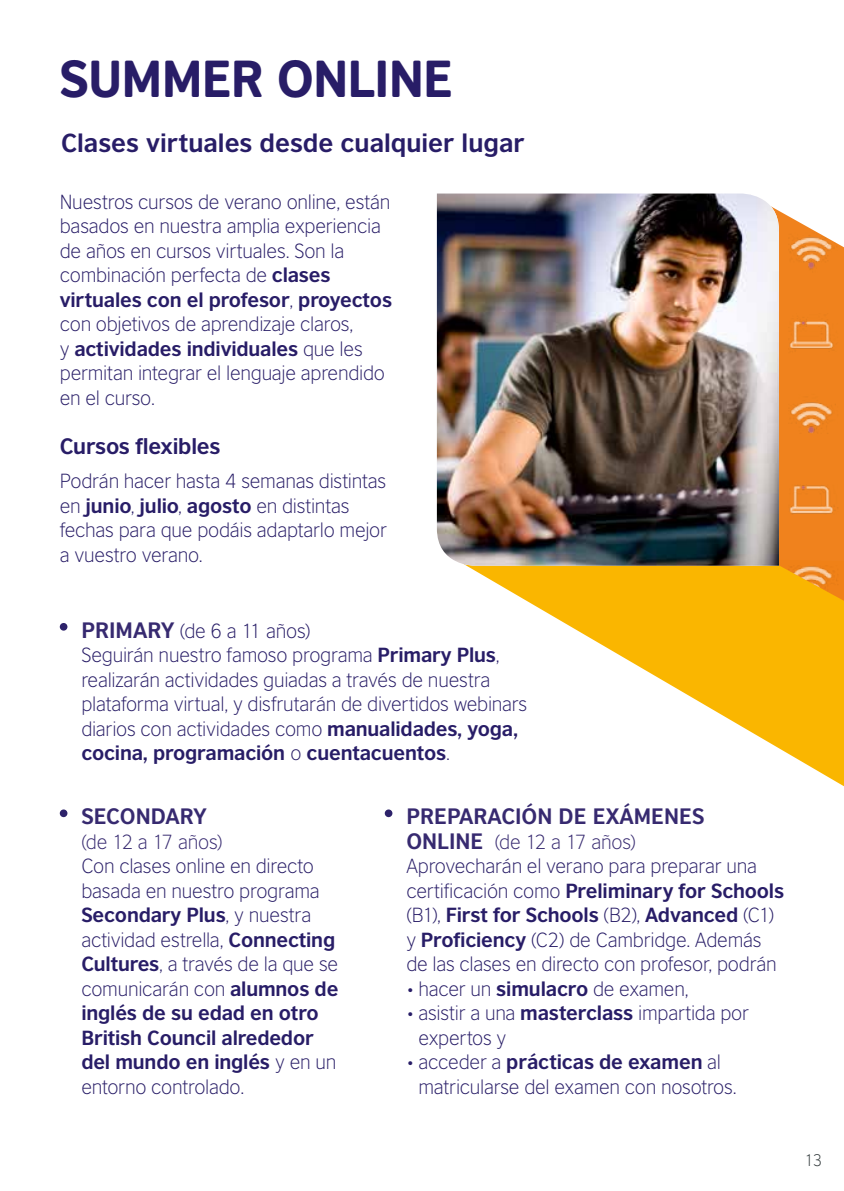
<style>
.page{position:relative;width:844px;height:1191px;background:#fff}
.page>*{position:absolute;margin:0;border:0;box-sizing:border-box;transform-origin:0 0}
.t1{font:49px "British Council Sans Headline";letter-spacing:-.02em;color:#281d67}
.t2{font:700 24.5px "British Council Sans";color:#281d67}
.t3{font:700 21px "British Council Sans";color:#372a70}
.t4{font:700 21px "British Council Sans";letter-spacing:-.01em;color:#281d67}
.t5{font:300 19.25px/24.5px "British Council Sans";letter-spacing:-.015em;color:#281d67}
.t6{font:300 19.25px "British Council Sans";letter-spacing:-.015em;color:#372a70}
.t7{font:300 15.75px "British Council Sans";color:#30383a}
.s1{font-weight:700}
.s2{font-weight:700;font-size:21px;color:#372a70}
.s3{color:#372a70}
.s4{font-size:15.75px}
</style>
<div class="page">
<svg style="left:467px;top:566px;width:376px;height:220px"></svg>
<div style="left:749px;top:602px;width:94px;height:75px;background:#fab600"></div>
<img style="left:749px;top:210px;width:94px;height:392px">
<img style="left:437px;top:193px;width:341px;height:373px">
<div style="left:60px;top:623px;width:7px;height:7px;background:#281d67;border-radius:50%"></div>
<div style="left:60px;top:809px;width:7px;height:8px;background:#281d67;border-radius:50%"></div>
<div style="left:384px;top:809px;width:8px;height:8px;background:#281d67;border-radius:50%"></div>
<h1 class="t1" style="left:60px;top:41px;width:395px">SUMMER ONLINE</h1>
<p class="t2" style="left:61px;top:128px;width:465px">Clases virtuales desde cualquier lugar</p>
<p class="t5" style="left:60px;top:189px;width:334px">Nuestros cursos de verano online, están basados en nuestra amplia experiencia de años en cursos virtuales. Son la combinación perfecta de <span class="s1">clases virtuales con el profesor</span>, <span class="s1">proyectos </span>con objetivos de aprendizaje claros,<br>y <span class="s1">actividades individuales</span> que les permitan integrar el lenguaje aprendido en el curso.</p>
<p class="t4" style="left:60px;top:433px;width:162px">Cursos flexibles</p>
<p class="t5" style="left:60px;top:469px;width:328px">Podrán hacer hasta 4 semanas distintas en <span class="s1">junio</span>, <span class="s1">julio</span>, <span class="s1">agosto</span> en distintas fechas para que podáis adaptarlo mejor a vuestro verano.</p>
<p class="t5" style="left:81px;top:618px;width:447px"><span class="s2">PRIMARY</span> (de 6 a 11 años)<br>Seguirán nuestro famoso programa <span class="s1">Primary Plus</span>, realizarán actividades guiadas a través de nuestra plataforma virtual, y disfrutarán de divertidos webinars diarios con actividades como <span class="s1">manualidades, yoga, cocina, programación</span> o <span class="s1">cuentacuentos</span>.</p>
<p class="t3" style="left:81px;top:803px;width:127px">SECONDARY</p>
<p class="t6" style="left:81px;top:830px;width:143px">(de 12 a 17 años)</p>
<p class="t5" style="left:81px;top:854px;width:258px">Con clases online en directo basada en nuestro programa<br><span class="s1">Secondary Plus</span>, y nuestra actividad estrella, <span class="s1">Connecting<br>Cultures</span>, a través de la que se comunicarán con <span class="s1">alumnos de inglés de su edad en otro<br>British Council alrededor del mundo en inglés</span> y en un entorno controlado.</p>
<p class="t3" style="left:406px;top:803px;width:300px">PREPARACIÓN DE EXÁMENES</p>
<p class="t5" style="left:406px;top:829px;width:379px"><span class="s2">ONLINE</span> <span class="s3">(de 12 a 17 años)<br></span>Aprovecharán el verano para preparar una certificación como <span class="s1">Preliminary for Schools </span>(B1), <span class="s1">First for Schools</span> (B2), <span class="s1">Advanced</span> (C1) y <span class="s1">Proficiency</span> (C2) de Cambridge. Además de las clases en directo con profesor, podrán</p>
<p class="t5" style="left:406px;top:976px;width:284px"><span class="s4">•</span> hacer un <span class="s1">simulacro</span> de examen,</p>
<p class="t5" style="left:418px;top:1001px;width:332px;text-indent:-12px"><span class="s4">•</span> asistir a una <span class="s1">masterclass</span> impartida por expertos y</p>
<p class="t5" style="left:418px;top:1050px;width:319px;text-indent:-12px"><span class="s4">•</span> acceder a <span class="s1">prácticas de examen</span> al matricularse del examen con nosotros.</p>
<p class="t7" style="left:804px;top:1151px;width:19px">13</p>
</div>
